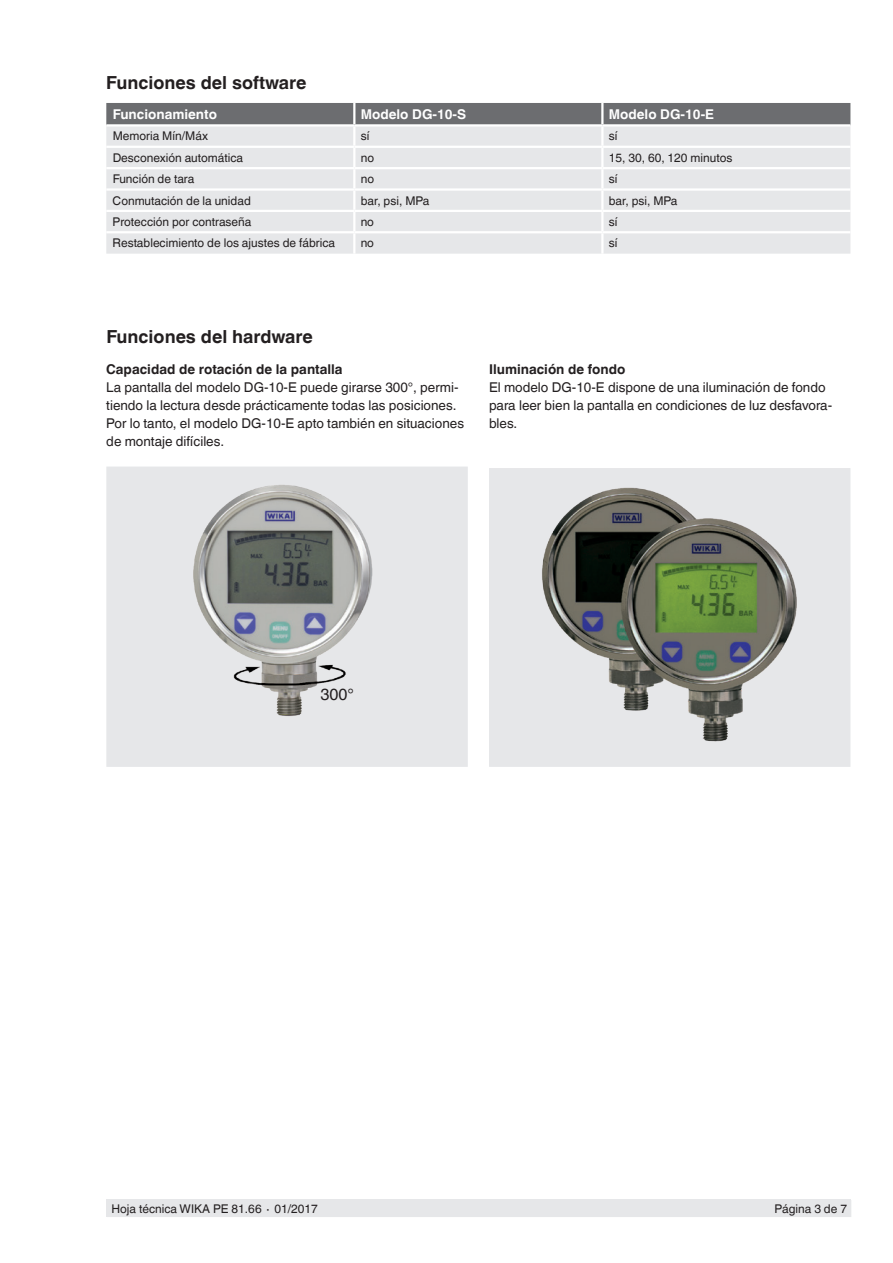
<style>
.page{position:relative;width:893px;height:1263px;background:#fff}
.page>*{position:absolute;margin:0;border:0;box-sizing:border-box;transform-origin:0 0}
.t1{font:700 18px "Helvetica World";color:#231f20}
.t2{font:16.2px "Helvetica World";color:#231f20}
.t3{font:13.5px/18px "Helvetica World";color:#231f20}
.t4{font:700 13.5px "Helvetica World";color:#231f20}
.t5{font:700 13.5px "Helvetica World";color:#fff}
.t6{font:12px "Helvetica World";color:#231f20}
</style>
<div class="page">
<div style="left:106px;top:466px;width:362px;height:301px;background:#e6e7e9"></div>
<div style="left:489px;top:468px;width:361px;height:299px;background:#e6e7e9"></div>
<div style="left:106px;top:1199px;width:744px;height:18px;background:#e6e7e9"></div>
<div style="left:106px;top:233px;width:744px;height:21px;background:#e6e7e9"></div>
<svg style="left:106px;top:103px;width:744px;height:128px;background:#d4d5d7"></svg>
<hr style="left:353px;top:233px;width:2px;height:21px;background:#fff">
<hr style="left:601px;top:233px;width:2px;height:21px;background:#fff">
<img style="left:193px;top:485px;width:180px;height:231px">
<img style="left:542px;top:487px;width:255px;height:255px">
<h1 class="t1" style="left:106px;top:73px;width:202px">Funciones del software</h1>
<p class="t5" style="left:113px;top:106px;width:106px">Funcionamiento</p>
<p class="t5" style="left:361px;top:106px;width:107px">Modelo DG-10-S</p>
<p class="t5" style="left:609px;top:106px;width:107px">Modelo DG-10-E</p>
<p class="t6" style="left:113px;top:129px;width:97px">Memoria Mín/Máx</p>
<p class="t6" style="left:361px;top:129px;width:10px">sí</p>
<p class="t6" style="left:609px;top:129px;width:10px">sí</p>
<p class="t6" style="left:113px;top:151px;width:132px">Desconexión automática</p>
<p class="t6" style="left:361px;top:151px;width:15px">no</p>
<p class="t6" style="left:609px;top:151px;width:125px">15, 30, 60, 120 minutos</p>
<p class="t6" style="left:113px;top:172px;width:83px">Función de tara</p>
<p class="t6" style="left:361px;top:172px;width:15px">no</p>
<p class="t6" style="left:609px;top:172px;width:10px">sí</p>
<p class="t6" style="left:113px;top:193px;width:140px">Conmutación de la unidad</p>
<p class="t6" style="left:361px;top:193px;width:70px">bar, psi, MPa</p>
<p class="t6" style="left:609px;top:193px;width:70px">bar, psi, MPa</p>
<p class="t6" style="left:113px;top:215px;width:140px">Protección por contraseña</p>
<p class="t6" style="left:361px;top:215px;width:15px">no</p>
<p class="t6" style="left:609px;top:215px;width:10px">sí</p>
<p class="t6" style="left:113px;top:236px;width:224px">Restablecimiento de los ajustes de fábrica</p>
<p class="t6" style="left:361px;top:236px;width:15px">no</p>
<p class="t6" style="left:609px;top:236px;width:10px">sí</p>
<h1 class="t1" style="left:106px;top:326px;width:208px">Funciones del hardware</h1>
<p class="t4" style="left:106px;top:361px;width:238px">Capacidad de rotación de la pantalla</p>
<p class="t3" style="left:106px;top:378px;width:359px">La pantalla del modelo DG-10-E puede girarse 300°, permi&shy;tiendo la lectura desde prácticamente todas las posiciones.<br>Por lo tanto, el modelo DG-10-E apto también en situaciones de montaje difíciles.</p>
<p class="t4" style="left:489px;top:361px;width:138px">Iluminación de fondo</p>
<p class="t3" style="left:489px;top:378px;width:345px">El modelo DG-10-E dispone de una iluminación de fondo para leer bien la pantalla en condiciones de luz desfavora&shy;bles.</p>
<p class="t2" style="left:320px;top:685px;width:35px">300°</p>
<p class="t6" style="left:111px;top:1202px;width:208px">Hoja técnica WIKA PE 81.66 ∙ 01/2017</p>
<p class="t6" style="left:774px;top:1202px;width:74px">Página 3 de 7</p>
</div>
